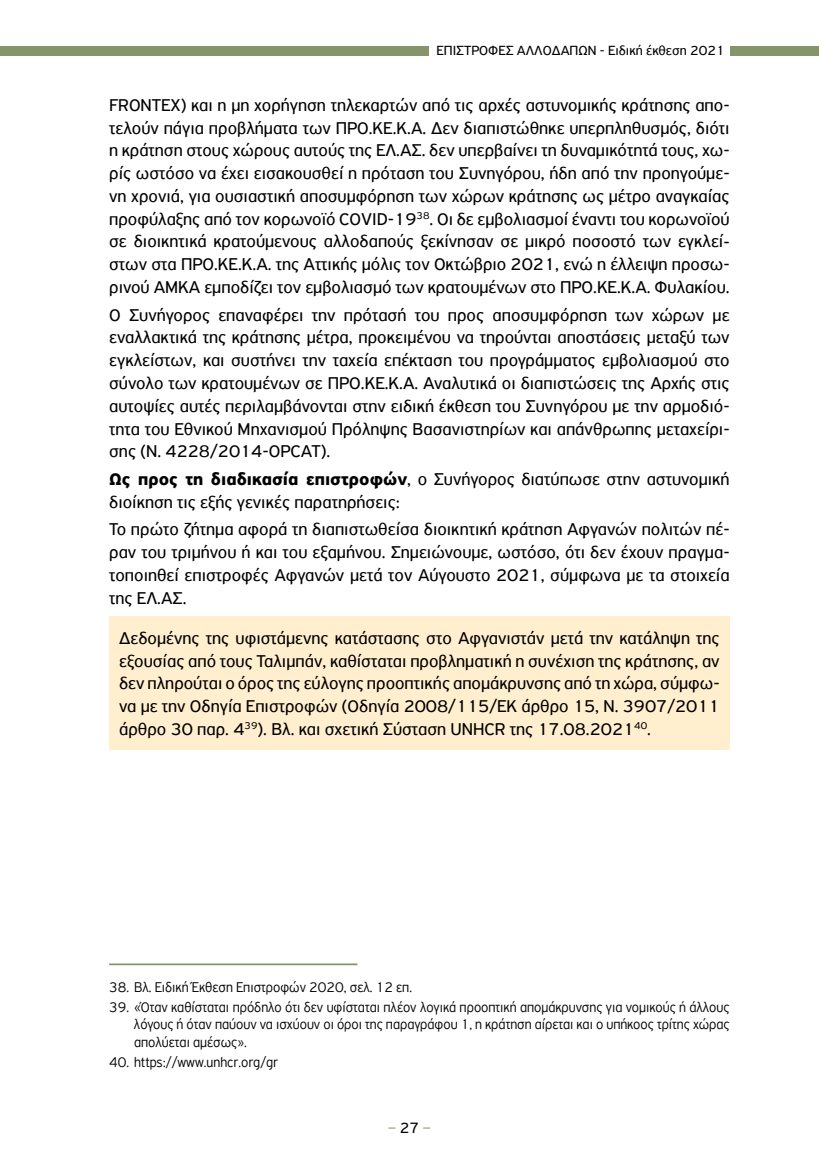
<style>
.page{position:relative;width:819px;height:1166px;background:#fff}
.page>*{position:absolute;margin:0;border:0;box-sizing:border-box;transform-origin:0 0}
.t1{font:18.03px/22.8px "PF Highway Sans Pro";color:#000;text-align:justify}
.t2{font:15.75px "PF Highway Sans Pro";color:#86946a}
.t3{font:300 14.88px/17.5px "PF Highway Sans Pro";color:#000;text-align:justify;scale:.95 1}
.t4{font:14px "PF Highway Sans Pro";color:#000}
.s1{font-weight:700}
.s2{color:#000}
</style>
<div class="page">
<div style="left:0;top:46px;width:819px;height:10px;background:#86946a"></div>
<div style="left:429px;top:42px;width:300px;height:15px;background:#fff"></div>
<div style="left:109px;top:616px;width:620px;height:133px;background:#ffefcf"></div>
<hr style="left:109px;top:963px;width:248px;height:2px;background:#86946a">
<p class="t4" style="left:436px;top:42px;width:289px">ΕΠΙΣΤΡΟΦΕΣ ΑΛΛΟΔΑΠΩΝ - Ειδική έκθεση 2021</p>
<p class="t1" style="left:109px;top:94px;width:622px">FRONTEX) και η μη χορήγηση τηλεκαρτών από τις αρχές αστυνομικής κράτησης απο&shy;τελούν πάγια προβλήματα των ΠΡΟ.ΚΕ.Κ.Α. Δεν διαπιστώθηκε υπερπληθυσμός, διότι η κράτηση στους χώρους αυτούς της ΕΛ.ΑΣ. δεν υπερβαίνει τη δυναμικότητά τους, χω&shy;ρίς ωστόσο να έχει εισακουσθεί η πρόταση του Συνηγόρου, ήδη από την προηγούμε&shy;νη χρονιά, για ουσιαστική αποσυμφόρηση των χώρων κράτησης ως μέτρο αναγκαίας προφύλαξης από τον κορωνοϊό COVID-19<sup>38</sup>. Οι δε εμβολιασμοί έναντι του κορωνοϊού σε διοικητικά κρατούμενους αλλοδαπούς ξεκίνησαν σε μικρό ποσοστό των εγκλεί&shy;στων στα ΠΡΟ.ΚΕ.Κ.Α. της Αττικής μόλις τον Οκτώβριο 2021, ενώ η έλλειψη προσω&shy;ρινού ΑΜΚΑ εμποδίζει τον εμβολιασμό των κρατουμένων στο ΠΡΟ.ΚΕ.Κ.Α. Φυλακίου.</p>
<p class="t1" style="left:109px;top:303px;width:622px">Ο Συνήγορος επαναφέρει την πρότασή του προς αποσυμφόρηση των χώρων με εναλλακτικά της κράτησης μέτρα, προκειμένου να τηρούνται αποστάσεις μεταξύ των εγκλείστων, και συστήνει την ταχεία επέκταση του προγράμματος εμβολιασμού στο σύνολο των κρατουμένων σε ΠΡΟ.ΚΕ.Κ.Α. Αναλυτικά οι διαπιστώσεις της Αρχής στις αυτοψίες αυτές περιλαμβάνονται στην ειδική έκθεση του Συνηγόρου με την αρμοδιό&shy;τητα του Εθνικού Μηχανισμού Πρόληψης Βασανιστηρίων και απάνθρωπης μεταχείρι&shy;σης (Ν. 4228/2014-OPCAT).</p>
<p class="t1" style="left:109px;top:468px;width:622px"><span class="s1">Ως προς τη διαδικασία επιστροφών</span>, ο Συνήγορος διατύπωσε στην αστυνομική διοίκηση τις εξής γενικές παρατηρήσεις:</p>
<p class="t1" style="left:109px;top:518px;width:622px">Το πρώτο ζήτημα αφορά τη διαπιστωθείσα διοικητική κράτηση Αφγανών πολιτών πέ&shy;ραν του τριμήνου ή και του εξαμήνου. Σημειώνουμε, ωστόσο, ότι δεν έχουν πραγμα&shy;τοποιηθεί επιστροφές Αφγανών μετά τον Αύγουστο 2021, σύμφωνα με τα στοιχεία της ΕΛ.ΑΣ.</p>
<p class="t1" style="left:119px;top:626px;width:602px">Δεδομένης της υφιστάμενης κατάστασης στο Αφγανιστάν μετά την κατάληψη της εξουσίας από τους Ταλιμπάν, καθίσταται προβληματική η συνέχιση της κράτησης, αν δεν πληρούται ο όρος της εύλογης προοπτικής απομάκρυνσης από τη χώρα, σύμφω&shy;να με την Οδηγία Επιστροφών (Οδηγία 2008/115/ΕΚ άρθρο 15, Ν. 3907/2011 άρθρο 30 παρ. 4<sup>39</sup>). Βλ. και σχετική Σύσταση UNHCR της 17.08.2021<sup>40</sup>.</p>
<p class="t3" style="left:109px;top:978px;width:320px">38. Βλ. Ειδική Έκθεση Επιστροφών 2020, σελ. 12 επ.</p>
<p class="t3" style="left:134px;top:998px;width:628px;text-indent:-25px">39. «Όταν καθίσταται πρόδηλο ότι δεν υφίσταται πλέον λογικά προοπτική απομάκρυνσης για νομικούς ή άλλους λόγους ή όταν παύουν να ισχύουν οι όροι της παραγράφου 1, η κράτηση αίρεται και ο υπήκοος τρίτης χώρας απολύεται αμέσως».</p>
<p class="t3" style="left:109px;top:1053px;width:179px">40. https://www.unhcr.org/gr</p>
<p class="t2" style="left:388px;top:1119px;width:44px">– <span class="s2">27</span> –</p>
</div>
